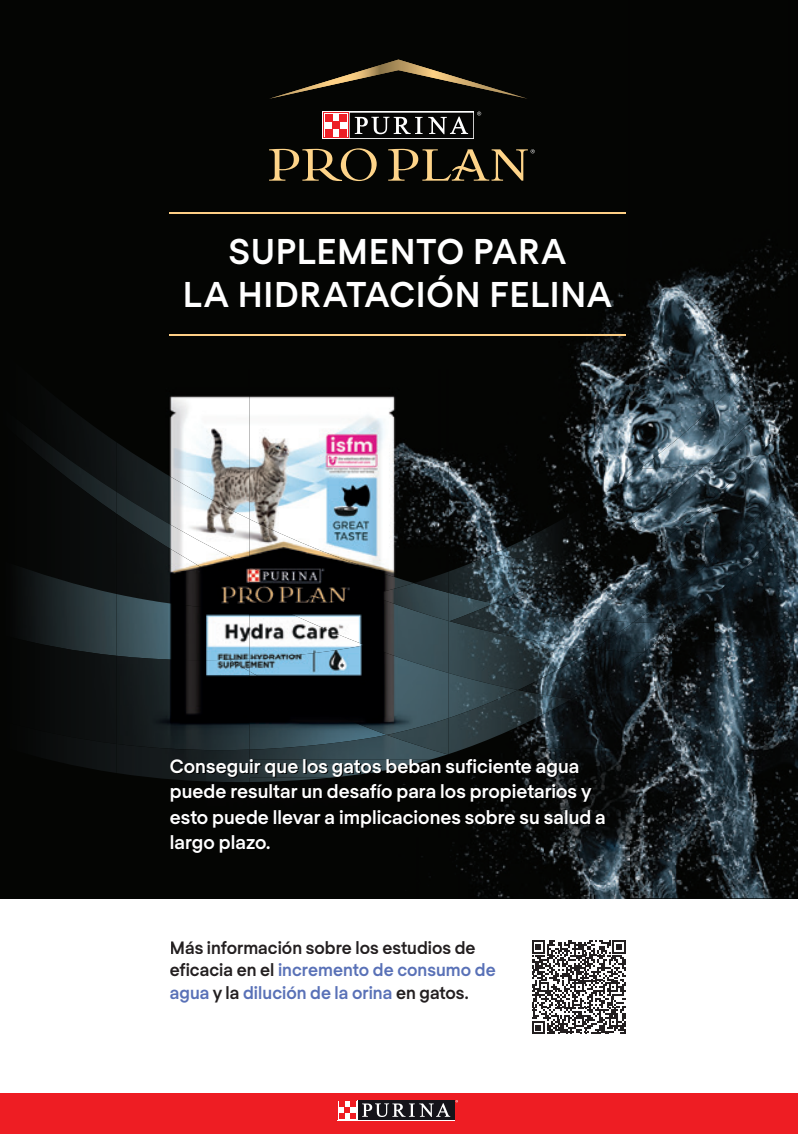
<style>
.page{position:relative;width:798px;height:1134px;background:#fff}
.page>*{position:absolute;margin:0;border:0;box-sizing:border-box;transform-origin:0 0}
.t1{font:700 34.75px/42.8px "Regola Pro";letter-spacing:.04em;color:#fff;text-align:center}
.t2{font:700 18.75px/25.4px "Regola Pro";color:#fff}
.t3{font:700 17.38px/22.8px "Regola Pro";color:#231f20}
.s1{color:#5971b7}
</style>
<div class="page">
<div style="left:0;top:0;width:797px;height:898px;background:#040503"></div>
<img style="left:249px;top:59px;width:548px;height:345px">
<img style="left:448px;top:404px;width:191px;height:150px">
<img style="left:714px;top:570px;width:83px;height:328px">
<img style="left:671px;top:623px;width:43px;height:275px">
<img style="left:571px;top:652px;width:100px;height:111px">
<img style="left:460px;top:778px;width:84px;height:120px">
<img style="left:629px;top:763px;width:42px;height:135px">
<img style="left:544px;top:845px;width:85px;height:53px">
<div style="left:0;top:1093px;width:797px;height:41px;background:#ee1d23"></div>
<div style="left:358px;top:1100px;width:96px;height:20px;background:#15141a"></div>
<svg style="left:338px;top:1101px;width:19px;height:19px"></svg>
<svg style="left:338px;top:1101px;width:18px;height:18px"></svg>
<svg style="left:339px;top:1101px;width:17px;height:17px"></svg>
<svg style="left:362px;top:1100px;width:96px;height:17px"></svg>
<svg style="left:532px;top:940px;width:93px;height:94px"></svg>
<img style="left:71px;top:410px;width:15px;height:11px">
<img style="left:33px;top:421px;width:83px;height:138px">
<img style="left:22px;top:594px;width:94px;height:40px">
<img style="left:22px;top:559px;width:94px;height:35px">
<img style="left:22px;top:634px;width:94px;height:86px">
<img style="left:56px;top:720px;width:60px;height:53px">
<img style="left:448px;top:622px;width:70px;height:51px">
<img style="left:448px;top:673px;width:70px;height:17px">
<img style="left:490px;top:684px;width:15px;height:6px">
<img style="left:448px;top:603px;width:1px;height:18px">
<img style="left:448px;top:690px;width:123px;height:64px">
<img style="left:482px;top:690px;width:36px;height:16px">
<img style="left:449px;top:603px;width:144px;height:46px">
<svg style="left:492px;top:632px;width:15px;height:4px"></svg>
<img style="left:507px;top:635px;width:86px;height:14px">
<img style="left:518px;top:649px;width:125px;height:50px">
<img style="left:528px;top:665px;width:37px;height:20px">
<svg style="left:505px;top:684px;width:24px;height:7px"></svg>
<img style="left:593px;top:622px;width:89px;height:30px">
<img style="left:593px;top:649px;width:50px;height:3px">
<img style="left:448px;top:554px;width:44px;height:49px">
<img style="left:493px;top:569px;width:140px;height:53px">
<img style="left:492px;top:565px;width:76px;height:38px">
<img style="left:633px;top:570px;width:119px;height:53px">
<img style="left:633px;top:622px;width:49px;height:1px">
<img style="left:492px;top:464px;width:76px;height:101px">
<img style="left:568px;top:455px;width:54px;height:114px">
<svg style="left:568px;top:565px;width:21px;height:3px"></svg>
<img style="left:568px;top:466px;width:54px;height:99px">
<img style="left:622px;top:411px;width:175px;height:159px">
<svg style="left:610px;top:569px;width:12px;height:1px"></svg>
<img style="left:622px;top:567px;width:82px;height:3px">
<img style="left:703px;top:472px;width:94px;height:95px">
<img style="left:639px;top:313px;width:158px;height:156px">
<img style="left:639px;top:464px;width:67px;height:5px">
<img style="left:706px;top:368px;width:91px;height:96px">
<img style="left:766px;top:411px;width:31px;height:36px">
<svg style="left:706px;top:415px;width:55px;height:50px"></svg>
<svg style="left:477px;top:112px;width:4px;height:4px"></svg>
<svg style="left:322px;top:112px;width:152px;height:27px"></svg>
<svg style="left:323px;top:113px;width:26px;height:25px"></svg>
<div style="left:349px;top:113px;width:124px;height:25px;background:#050504"></div>
<svg style="left:354px;top:117px;width:68px;height:17px"></svg>
<svg style="left:428px;top:117px;width:40px;height:17px"></svg>
<div style="left:324px;top:114px;width:24px;height:23px;background:#fff"></div>
<div style="left:325px;top:129px;width:7px;height:7px;background:#ed2027"></div>
<div style="left:339px;top:129px;width:8px;height:7px;background:#ed2027"></div>
<div style="left:332px;top:122px;width:7px;height:7px;background:#ed2027"></div>
<div style="left:325px;top:114px;width:7px;height:8px;background:#ed2027"></div>
<div style="left:339px;top:114px;width:8px;height:8px;background:#ed2027"></div>
<svg style="left:269px;top:148px;width:107px;height:33px"></svg>
<svg style="left:269px;top:60px;width:258px;height:39px"></svg>
<svg style="left:388px;top:149px;width:146px;height:32px"></svg>
<hr style="left:169px;top:212px;width:456px;height:1px;background:#fecf85">
<hr style="left:169px;top:334px;width:456px;height:2px;background:#fecf85">
<img style="left:169px;top:396px;width:80px;height:46px">
<img style="left:249px;top:369px;width:199px;height:175px">
<img style="left:116px;top:442px;width:133px;height:50px">
<img style="left:249px;top:519px;width:165px;height:76px">
<img style="left:116px;top:492px;width:133px;height:164px">
<img style="left:249px;top:566px;width:82px;height:29px">
<img style="left:116px;top:514px;width:133px;height:79px">
<img style="left:116px;top:593px;width:163px;height:15px">
<img style="left:249px;top:614px;width:30px;height:31px">
<img style="left:116px;top:594px;width:110px;height:15px">
<img style="left:116px;top:656px;width:133px;height:88px">
<img style="left:147px;top:658px;width:51px;height:2px">
<img style="left:116px;top:744px;width:133px;height:38px">
<img style="left:249px;top:645px;width:199px;height:137px">
<img style="left:252px;top:743px;width:84px;height:6px">
<img style="left:279px;top:595px;width:169px;height:78px">
<img style="left:356px;top:595px;width:14px;height:3px">
<img style="left:279px;top:608px;width:80px;height:35px">
<img style="left:279px;top:608px;width:72px;height:32px">
<svg style="left:352px;top:640px;width:9px;height:4px"></svg>
<svg style="left:212px;top:608px;width:77px;height:2px"></svg>
<img style="left:229px;top:660px;width:20px;height:11px">
<img style="left:249px;top:655px;width:50px;height:4px">
<img style="left:400px;top:658px;width:41px;height:13px">
<svg style="left:332px;top:649px;width:8px;height:2px"></svg>
<svg style="left:290px;top:654px;width:18px;height:2px"></svg>
<svg style="left:229px;top:659px;width:20px;height:1px"></svg>
<img style="left:365px;top:645px;width:33px;height:12px">
<svg style="left:399px;top:657px;width:18px;height:7px"></svg>
<img style="left:370px;top:583px;width:78px;height:38px">
<svg style="left:400px;top:583px;width:14px;height:4px"></svg>
<img style="left:370px;top:587px;width:30px;height:8px">
<svg style="left:397px;top:605px;width:18px;height:6px"></svg>
<img style="left:416px;top:611px;width:32px;height:10px">
<img style="left:387px;top:718px;width:61px;height:36px">
<img style="left:414px;top:572px;width:34px;height:21px">
<img style="left:505px;top:748px;width:130px;height:97px">
<img style="left:430px;top:760px;width:18px;height:18px">
<img style="left:171px;top:760px;width:78px;height:18px">
<img style="left:249px;top:760px;width:181px;height:18px">
<img style="left:505px;top:760px;width:75px;height:18px">
<img style="left:460px;top:785px;width:45px;height:18px">
<img style="left:505px;top:785px;width:87px;height:18px">
<img style="left:460px;top:811px;width:45px;height:17px">
<img style="left:505px;top:811px;width:101px;height:17px">
<h1 class="t1" style="left:183px;top:228px;width:430px">SUPLEMENTO PARA<br>LA HIDRATACIÓN FELINA</h1>
<p class="t2" style="left:170px;top:752px;width:437px">Conseguir que los gatos beban suficiente agua puede resultar un desafío para los propietarios y esto puede llevar a implicaciones sobre su salud a largo plazo.</p>
<p class="t3" style="left:170px;top:935px;width:327px">Más información sobre los estudios de eficacia en el <span class="s1">incremento de consumo de agua</span> y la <span class="s1">dilución de la orina</span> en gatos.</p>
</div>
